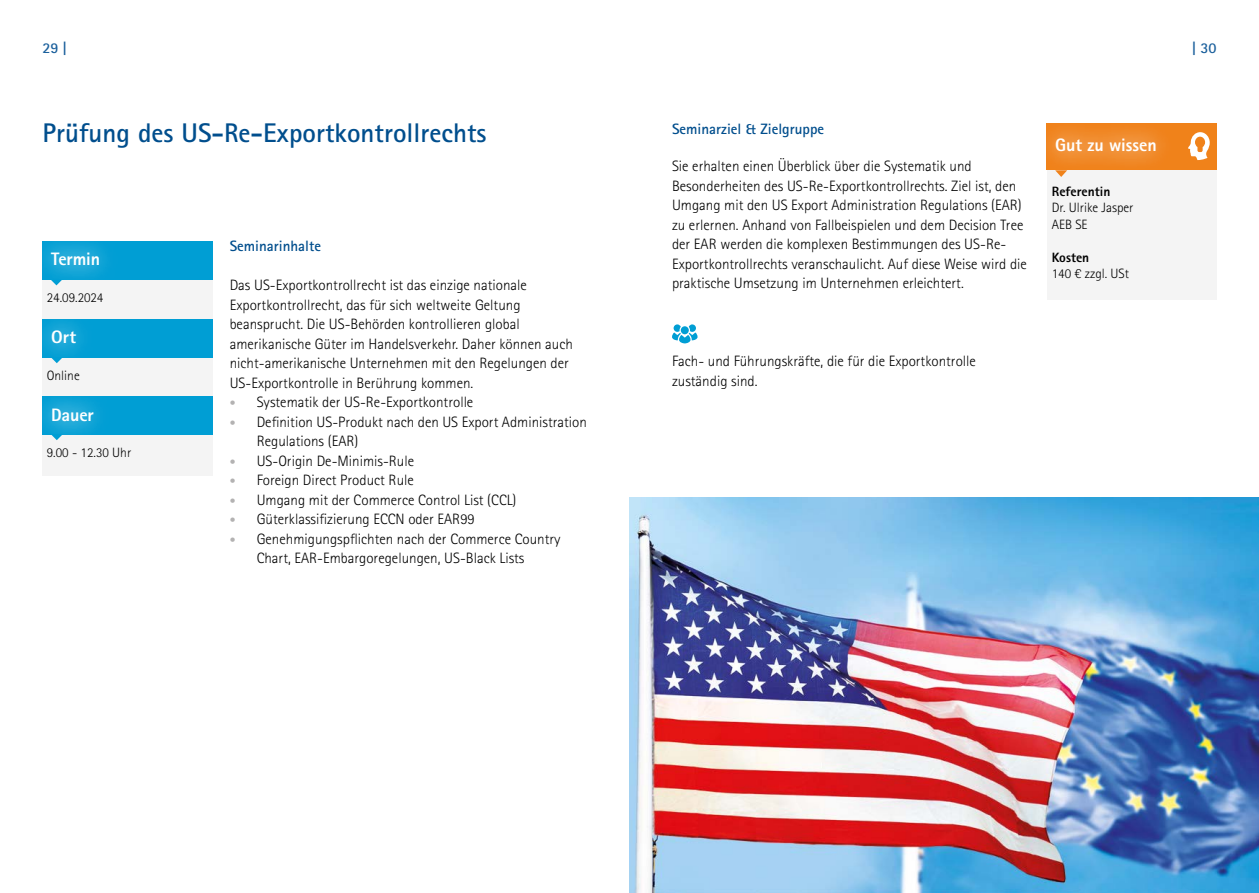
<style>
.page{position:relative;width:1259px;height:893px;background:#fff}
.page>*{position:absolute;margin:0;border:0;box-sizing:border-box;transform-origin:0 0}
.t1{font:700 27px "Rotis Sans Serif Std";color:#004e8d}
.t2{font:800 18px "Rotis Sans Serif Std";letter-spacing:-.005em;color:#fff}
.t3{font:300 15px/19.5px "Rotis Sans Serif Std";color:#000}
.t4{font:700 15px "Rotis Sans Serif Std";color:#004e8d}
.t5{font:700 15px "Rotis Sans Serif Std";color:#1b609c}
.t6{font:300 13.5px/16.5px "Rotis Sans Serif Std";color:#000}
.t7{font:800 13.5px "Rotis Sans Serif Std";color:#000}
.s1{font-size:12px;color:#b3b2b2}
</style>
<div class="page">
<svg style="left:672px;top:324px;width:25px;height:19px"></svg>
<div style="left:681px;top:326px;width:8px;height:8px;background:#009ed4;border-radius:50%"></div>
<div style="left:43px;top:278px;width:170px;height:42px;background:#f4f4f4"></div>
<div style="left:43px;top:355px;width:170px;height:43px;background:#f4f4f4"></div>
<div style="left:43px;top:433px;width:170px;height:42px;background:#f4f4f4"></div>
<div style="left:1047px;top:170px;width:170px;height:130px;background:#f4f4f4"></div>
<img style="left:629px;top:497px;width:630px;height:396px">
<div style="left:1046px;top:123px;width:170px;height:47px;background:#f0821a"></div>
<div style="left:1030px;top:113px;width:151px;height:66px;background:#fff"></div>
<div style="left:1037px;top:120px;width:137px;height:50px;background:#fff;opacity:.75"></div>
<svg style="left:1055px;top:170px;width:12px;height:7px"></svg>
<svg style="left:1188px;top:132px;width:21px;height:28px"></svg>
<div style="left:43px;top:241px;width:170px;height:38px;background:#009ed4"></div>
<div style="left:27px;top:227px;width:98px;height:66px;background:#fff"></div>
<div style="left:35px;top:234px;width:83px;height:50px;background:#fff;opacity:.75"></div>
<svg style="left:50px;top:279px;width:12px;height:6px"></svg>
<div style="left:43px;top:319px;width:170px;height:38px;background:#009ed4"></div>
<div style="left:26px;top:305px;width:75px;height:65px;background:#fff;opacity:.35"></div>
<div style="left:33px;top:312px;width:61px;height:50px;background:#fff;opacity:.75"></div>
<svg style="left:51px;top:357px;width:12px;height:6px"></svg>
<div style="left:43px;top:396px;width:170px;height:38px;background:#009ed4"></div>
<div style="left:25px;top:383px;width:93px;height:66px;background:#fff;opacity:.35"></div>
<div style="left:33px;top:390px;width:78px;height:50px;background:#fff;opacity:.75"></div>
<svg style="left:51px;top:434px;width:12px;height:6px"></svg>
<p class="t5" style="left:43px;top:38px;width:26px">29 |</p>
<p class="t5" style="left:1192px;top:38px;width:26px">| 30</p>
<h1 class="t1" style="left:43px;top:116px;width:445px">Prüfung des US-Re-Exportkontrollrechts</h1>
<p class="t2" style="left:51px;top:248px;width:51px">Termin</p>
<p class="t6" style="left:47px;top:289px;width:58px">24.09.2024</p>
<p class="t2" style="left:51px;top:326px;width:27px">Ort</p>
<p class="t6" style="left:47px;top:367px;width:34px">Online</p>
<p class="t2" style="left:51px;top:403px;width:44px">Dauer</p>
<p class="t6" style="left:47px;top:444px;width:86px">9.00 - 12.30 Uhr</p>
<p class="t4" style="left:230px;top:237px;width:93px">Seminarinhalte</p>
<p class="t3" style="left:230px;top:276px;width:345px">Das US-Exportkontrollrecht ist das einzige nationale Exportkontrollrecht, das für sich weltweite Geltung beansprucht. Die US-Behörden kontrollieren global amerikanische Güter im Handelsverkehr. Daher können auch nicht-amerikanische Unternehmen mit den Regelungen der US-Exportkontrolle in Berührung kommen.</p>
<p class="t3" style="left:230px;top:393px;width:245px"><span class="s1">•</span> Systematik der US-Re-Exportkontrolle</p>
<p class="t3" style="left:257px;top:412px;width:332px;text-indent:-27px"><span class="s1">•</span> Definition US-Produkt nach den US Export Administration<br>Regulations (EAR)</p>
<p class="t3" style="left:230px;top:451px;width:186px"><span class="s1">•</span> US-Origin De-Minimis-Rule</p>
<p class="t3" style="left:230px;top:471px;width:186px"><span class="s1">•</span> Foreign Direct Product Rule</p>
<p class="t3" style="left:230px;top:490px;width:288px"><span class="s1">•</span> Umgang mit der Commerce Control List (CCL)</p>
<p class="t3" style="left:230px;top:510px;width:247px"><span class="s1">•</span> Güterklassifizierung ECCN oder EAR99</p>
<p class="t3" style="left:257px;top:529px;width:305px;text-indent:-27px"><span class="s1">•</span> Genehmigungspflichten nach der Commerce Country<br>Chart, EAR-Embargoregelungen, US-Black Lists</p>
<p class="t4" style="left:672px;top:119px;width:154px">Seminarziel &amp; Zielgruppe</p>
<p class="t3" style="left:672px;top:156px;width:356px">Sie erhalten einen Überblick über die Systematik und Besonderheiten des US-Re-Exportkontrollrechts. Ziel ist, den Umgang mit den US Export Administration Regulations (EAR) zu erlernen. Anhand von Fallbeispielen und dem Decision Tree der EAR werden die komplexen Bestimmungen des US-Re-Exportkontrollrechts veranschaulicht. Auf diese Weise wird die praktische Umsetzung im Unternehmen erleichtert.</p>
<p class="t2" style="left:1055px;top:134px;width:103px">Gut zu wissen</p>
<p class="t7" style="left:1051px;top:183px;width:60px">Referentin</p>
<p class="t6" style="left:1051px;top:200px;width:83px">Dr. Ulrike Jasper<br>AEB SE</p>
<p class="t7" style="left:1051px;top:249px;width:39px">Kosten</p>
<p class="t6" style="left:1051px;top:266px;width:79px">140 € zzgl. USt</p>
<p class="t3" style="left:672px;top:351px;width:305px">Fach- und Führungskräfte, die für die Exportkontrolle zuständig sind.</p>
</div>
